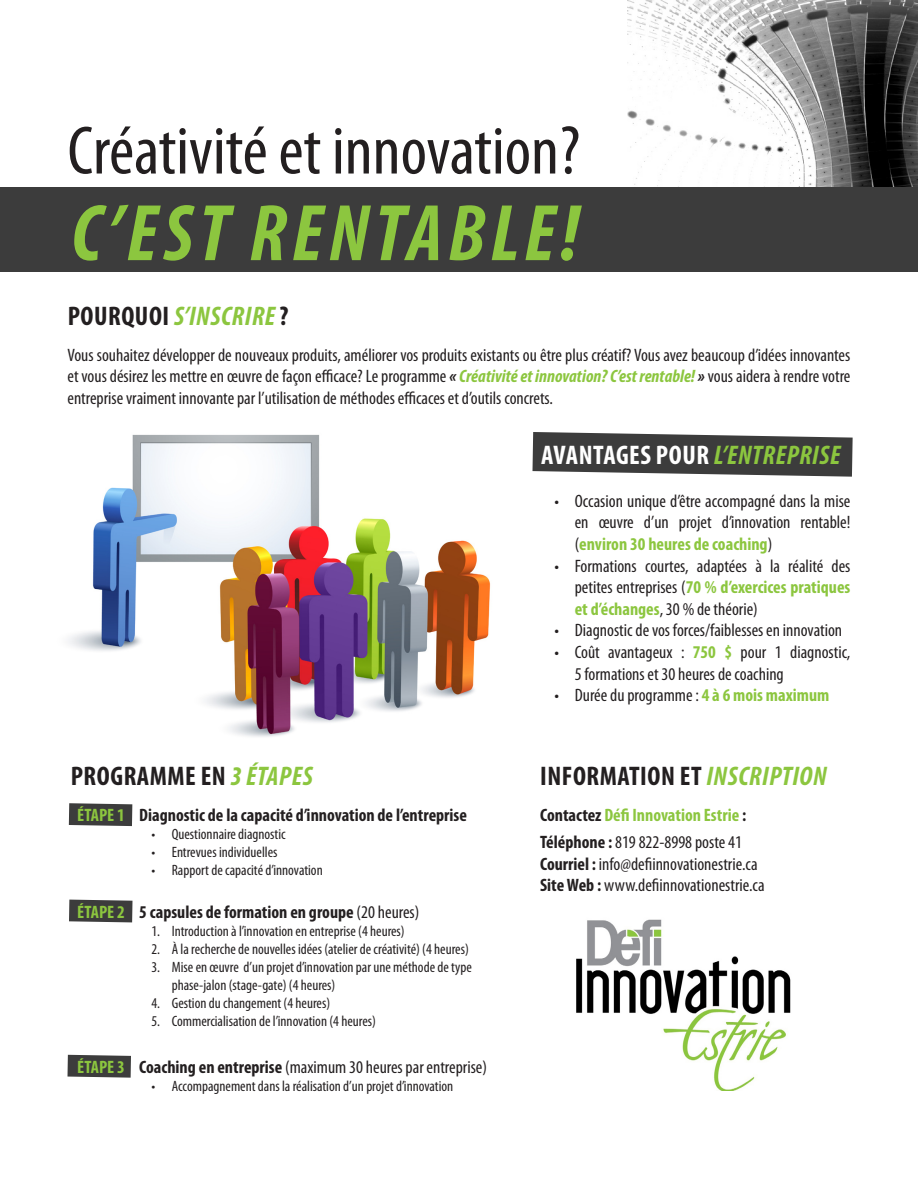
<style>
.page{position:relative;width:918px;height:1188px;background:#fff}
.page>*{position:absolute;margin:0;border:0;box-sizing:border-box;transform-origin:0 0}
.t1{font:italic 700 condensed 81px "Myriad Pro";letter-spacing:.07em;color:#8cc63f}
.t2{font:condensed 69px "Myriad Pro";color:#231f20}
.t3{font:700 condensed 27px "Myriad Pro";letter-spacing:.02em;color:#231f20}
.t4{font:700 condensed 27px "Myriad Pro";letter-spacing:.02em;color:#fff}
.t5{font:italic 700 condensed 27px "Myriad Pro";letter-spacing:.02em;color:#8cc63f}
.t6{font:condensed 18px/21.6px "Myriad Pro";color:#231f20;text-align:justify}
.t7{font:700 condensed 18px "Myriad Pro";color:#231f20}
.t8{font:700 condensed 18px "Myriad Pro";color:#8cc63f}
.t9{font:condensed 15px/18px "Myriad Pro";color:#231f20}
.s1{font-style:normal;color:#231f20}
.s2{font-weight:700;font-style:italic}
.s3{font-weight:700;font-style:italic;color:#8cc63f}
.s4{font-style:italic;color:#8cc63f}
.s5{color:#8cc63f}
.s6{font-weight:400}
.s7{font-weight:700;color:#8cc63f}
.s8{font-weight:700}
.s9{color:#231f20}
</style>
<div class="page">
<svg style="left:68px;top:1055px;width:63px;height:23px"></svg>
<svg style="left:69px;top:900px;width:64px;height:22px"></svg>
<svg style="left:69px;top:803px;width:63px;height:23px"></svg>
<img style="left:627px;top:0;width:291px;height:188px">
<img style="left:68px;top:434px;width:423px;height:303px">
<img style="left:576px;top:919px;width:215px;height:171px">
<div style="left:0;top:188px;width:918px;height:84px;background:#3c3c3c"></div>
<svg style="left:532px;top:432px;width:321px;height:45px;background:#565656"></svg>
<p class="t2" style="left:68px;top:109px;width:514px">Créativité et innovation?</p>
<p class="t1" style="left:71px;top:183px;width:509px">C’EST RENTABLE!</p>
<p class="t5" style="left:68px;top:299px;width:222px"><span class="s1">Pourquoi</span> S’INSCRIRE <span class="s1">?</span></p>
<p class="t6" style="left:68px;top:344px;width:784px">Vous souhaitez développer de nouveaux produits, améliorer vos produits existants ou être plus créatif? Vous avez beaucoup d’idées innovantes et vous désirez les mettre en œuvre de façon efficace? Le programme <span class="s2">«</span> <span class="s3">CRÉATIVITÉ ET INNOVATION? C’EST RENTABLE!</span> <span class="s2">»</span> vous aidera à rendre votre entreprise vraiment innovante par l’utilisation de méthodes efficaces et d’outils concrets.</p>
<p class="t3" style="left:71px;top:759px;width:244px">Programme en <span class="s4">3 ÉTAPES</span></p>
<p class="t7" style="left:77px;top:804px;width:391px"><span class="s5">ÉTAPE 1</span> Diagnostic de la capacité d’innovation de l’entreprise</p>
<p class="t9" style="left:152px;top:825px;width:136px">• Questionnaire diagnostic</p>
<p class="t9" style="left:152px;top:843px;width:128px">• Entrevues individuelles</p>
<p class="t9" style="left:152px;top:861px;width:173px">• Rapport de capacité d’innovation</p>
<p class="t7" style="left:77px;top:901px;width:344px"><span class="s5">ÉTAPE 2</span> 5 capsules de formation en groupe <span class="s6">(20 heures)</span></p>
<p class="t9" style="left:152px;top:922px;width:255px">1. Introduction à l’innovation en entreprise (4 heures)</p>
<p class="t9" style="left:152px;top:940px;width:319px">2. À la recherche de nouvelles idées (atelier de créativité) (4 heures)</p>
<p class="t9" style="left:172px;top:958px;width:302px;text-indent:-20px">3. Mise en œuvre d’un projet d’innovation par une méthode de type phase-jalon (stage-gate) (4 heures)</p>
<p class="t9" style="left:152px;top:994px;width:180px">4. Gestion du changement (4 heures)</p>
<p class="t9" style="left:152px;top:1012px;width:226px">5. Commercialisation de l’innovation (4 heures)</p>
<p class="t6" style="left:77px;top:1056px;width:411px"><span class="s7">ÉTAPE 3</span> <span class="s8">Coaching en entreprise</span> (maximum 30 heures par entreprise)</p>
<p class="t9" style="left:152px;top:1077px;width:303px">• Accompagnement dans la réalisation d’un projet d’innovation</p>
<p class="t4" style="left:541px;top:438px;width:301px">Avantages pour <span class="s4">L’ENTREPRISE</span></p>
<p class="t6" style="left:575px;top:490px;width:277px;text-indent:-20px">• Occasion unique d’être accompagné dans la mise en œuvre d’un projet d’innovation rentable! (<span class="s7">environ 30 heures de coaching</span>)</p>
<p class="t6" style="left:575px;top:555px;width:277px;text-indent:-20px">• Formations courtes, adaptées à la réalité des petites entreprises (<span class="s7">70 % d’exercices pratiques et d’échanges</span>, 30 % de théorie)</p>
<p class="t6" style="left:555px;top:619px;width:289px">• Diagnostic de vos forces/faiblesses en innovation</p>
<p class="t6" style="left:575px;top:641px;width:277px;text-indent:-20px">• Coût avantageux : <span class="s7">750 $</span> pour 1 diagnostic,<br>5 formations et 30 heures de coaching</p>
<p class="t6" style="left:555px;top:684px;width:277px">• Durée du programme : <span class="s7">4 à 6 mois maximum</span></p>
<p class="t3" style="left:540px;top:759px;width:288px">information et <span class="s4">INSCRIPTION</span></p>
<p class="t8" style="left:540px;top:804px;width:208px"><span class="s9">Contactez</span> Défi Innovation Estrie <span class="s9">:</span></p>
<p class="t6" style="left:540px;top:831px;width:204px"><span class="s8">Téléphone :</span> 819 822-8998 poste 41</p>
<p class="t6" style="left:540px;top:853px;width:219px"><span class="s8">Courriel :</span> info@defiinnovationestrie.ca</p>
<p class="t6" style="left:540px;top:874px;width:226px"><span class="s8">Site Web :</span> www.defiinnovationestrie.ca</p>
</div>
